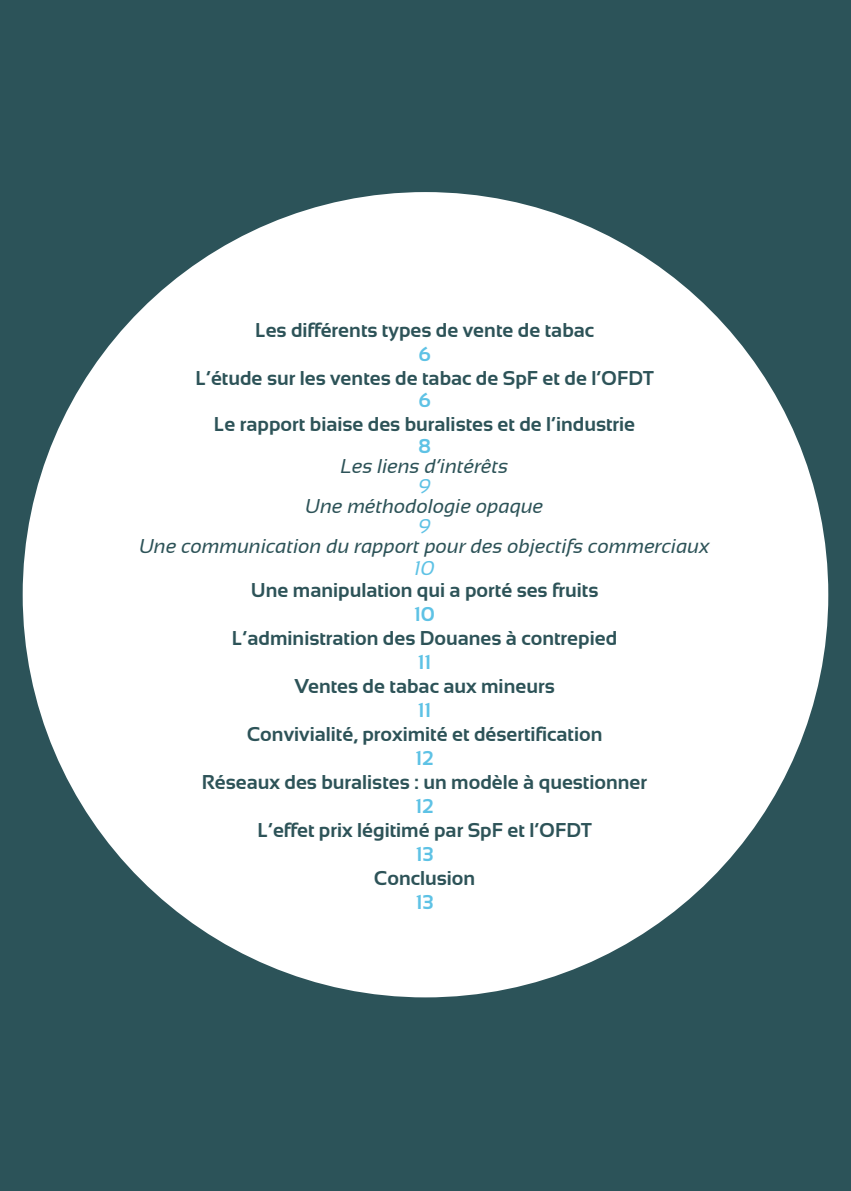
<style>
.page{position:relative;width:851px;height:1191px;background:#fff}
.page>*{position:absolute;margin:0;border:0;box-sizing:border-box;transform-origin:0 0}
.t1{font:700 20px "Sansation";color:#2d5358}
.t2{font:italic 20px "Sansation";color:#2d5358}
.t3{font:700 20px "Sansation";color:#5ec2e5}
.t4{font:italic 20px "Sansation";color:#5ec2e5}
</style>
<div class="page">
<div style="left:0;top:0;width:850px;height:1191px;background:#2c5359"></div>
<div style="left:23px;top:192px;width:805px;height:805px;background:#fff;border-radius:50%"></div>
<p class="t1" style="left:255px;top:318px;width:340px">Les différents types de vente de tabac</p>
<p class="t3" style="left:418px;top:342px;width:14px">6</p>
<p class="t1" style="left:195px;top:366px;width:459px">L’étude sur les ventes de tabac de SpF et de l’OFDT</p>
<p class="t3" style="left:418px;top:388px;width:14px">6</p>
<p class="t1" style="left:214px;top:412px;width:423px">Le rapport biaise des buralistes et de l’industrie</p>
<p class="t3" style="left:418px;top:434px;width:14px">8</p>
<p class="t2" style="left:341px;top:454px;width:169px">Les liens d’intérêts</p>
<p class="t4" style="left:418px;top:474px;width:14px">9</p>
<p class="t2" style="left:305px;top:494px;width:239px">Une méthodologie opaque</p>
<p class="t4" style="left:418px;top:514px;width:14px">9</p>
<p class="t2" style="left:139px;top:534px;width:571px">Une communication du rapport pour des objectifs commerciaux</p>
<p class="t4" style="left:414px;top:556px;width:22px">10</p>
<p class="t1" style="left:251px;top:578px;width:349px">Une manipulation qui a porté ses fruits</p>
<p class="t3" style="left:414px;top:602px;width:22px">10</p>
<p class="t1" style="left:232px;top:626px;width:386px">L’administration des Douanes à contrepied</p>
<p class="t3" style="left:418px;top:650px;width:15px">11</p>
<p class="t1" style="left:294px;top:674px;width:262px">Ventes de tabac aux mineurs</p>
<p class="t3" style="left:418px;top:698px;width:15px">11</p>
<p class="t1" style="left:247px;top:722px;width:357px">Convivialité, proximité et désertification</p>
<p class="t3" style="left:415px;top:746px;width:20px">12</p>
<p class="t1" style="left:202px;top:770px;width:447px">Réseaux des buralistes : un modèle à questionner</p>
<p class="t3" style="left:415px;top:794px;width:20px">12</p>
<p class="t1" style="left:257px;top:818px;width:335px">L’effet prix légitimé par SpF et l’OFDT</p>
<p class="t3" style="left:416px;top:842px;width:19px">13</p>
<p class="t1" style="left:374px;top:866px;width:103px">Conclusion</p>
<p class="t3" style="left:416px;top:890px;width:19px">13</p>
</div>
